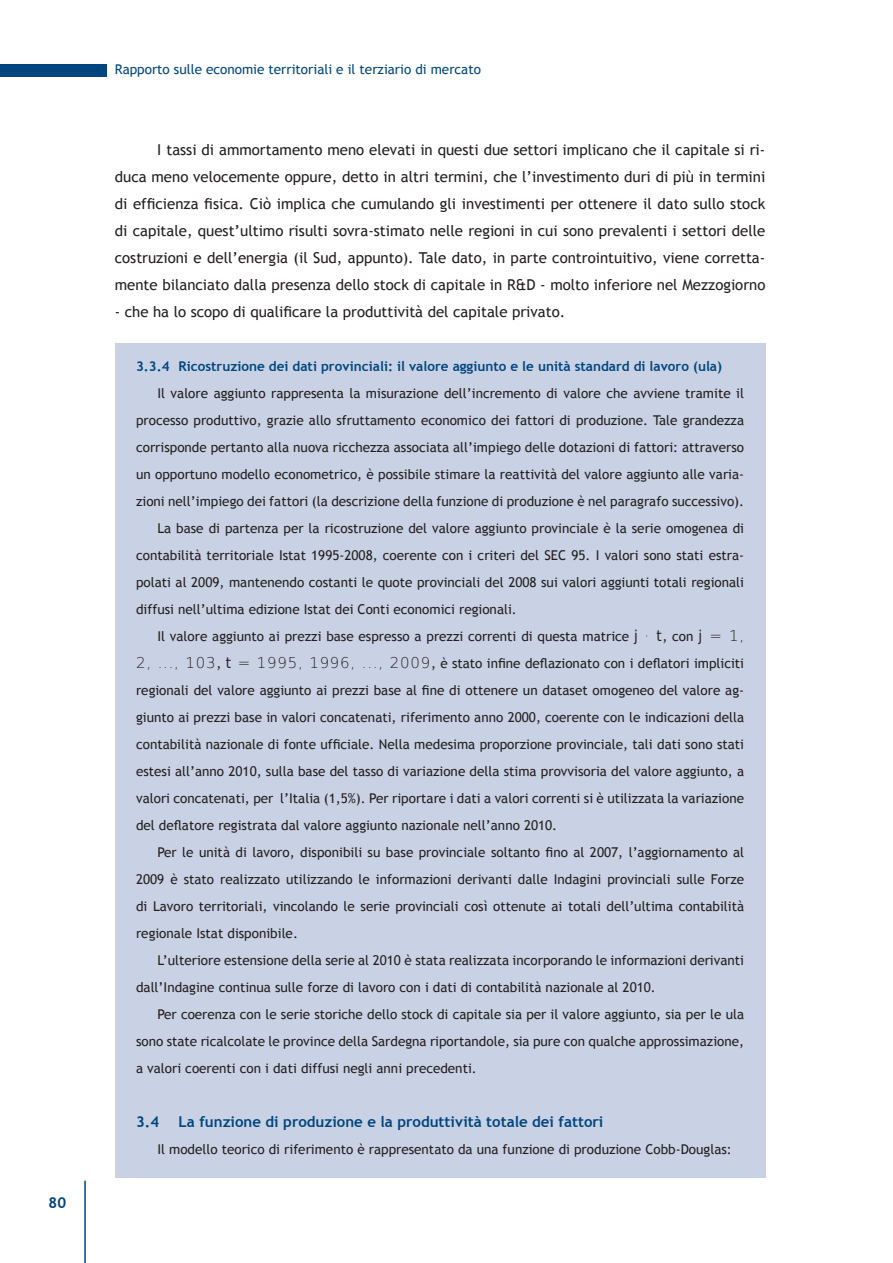
<style>
.page{position:relative;width:893px;height:1263px;background:#fff}
.page>*{position:absolute;margin:0;border:0;box-sizing:border-box;transform-origin:0 0}
.t1{font:15px/27px "Trebuchet MS";color:#231f20;text-align:justify}
.t2{font:700 15px "Trebuchet MS";color:#00467e}
.t3{font:13.5px "Trebuchet MS";color:#231f20}
.t4{font:700 13.5px "Trebuchet MS";color:#00467e}
.t5{font:13.5px "Trebuchet MS";color:#00467e}
.s1{font-family:"DejaVu Sans Condensed";font-size:15px}
.s2{font-family:"DejaVu Sans";font-weight:200;font-size:15px}
</style>
<div class="page">
<hr style="left:84px;top:1181px;width:2px;height:82px;background:#00467e">
<div style="left:0;top:64px;width:106px;height:13px;background:#00467e"></div>
<div style="left:115px;top:344px;width:650px;height:834px;background:#c9d2e4"></div>
<p class="t2" style="left:49px;top:1193px;width:19px">80</p>
<p class="t5" style="left:115px;top:61px;width:368px">Rapporto sulle economie territoriali e il terziario di mercato</p>
<p class="t1" style="left:115px;top:136px;width:652px;text-indent:43px">I tassi di ammortamento meno elevati in questi due settori implicano che il capitale si ri&shy;duca meno velocemente oppure, detto in altri termini, che l’investimento duri di più in termini di efficienza fisica. Ciò implica che cumulando gli investimenti per ottenere il dato sullo stock di capitale, quest’ultimo risulti sovra-stimato nelle regioni in cui sono prevalenti i settori delle costruzioni e dell’energia (il Sud, appunto). Tale dato, in parte controintuitivo, viene corretta&shy;mente bilanciato dalla presenza dello stock di capitale in R&amp;D - molto inferiore nel Mezzogiorno</p>
<p class="t1" style="left:115px;top:298px;width:452px">- che ha lo scopo di qualificare la produttività del capitale privato.</p>
<p class="t4" style="left:136px;top:358px;width:588px">3.3.4 Ricostruzione dei dati provinciali: il valore aggiunto e le unità standard di lavoro (ula)</p>
<p class="t3" style="left:157px;top:385px;width:588px">Il valore aggiunto rappresenta la misurazione dell’incremento di valore che avviene tramite il</p>
<p class="t3" style="left:136px;top:412px;width:610px">processo produttivo, grazie allo sfruttamento economico dei fattori di produzione. Tale grandezza</p>
<p class="t3" style="left:136px;top:439px;width:610px">corrisponde pertanto alla nuova ricchezza associata all’impiego delle dotazioni di fattori: attraverso</p>
<p class="t3" style="left:136px;top:466px;width:610px">un opportuno modello econometrico, è possibile stimare la reattività del valore aggiunto alle varia-</p>
<p class="t3" style="left:136px;top:493px;width:610px">zioni nell’impiego dei fattori (la descrizione della funzione di produzione è nel paragrafo successivo).</p>
<p class="t3" style="left:157px;top:520px;width:588px">La base di partenza per la ricostruzione del valore aggiunto provinciale è la serie omogenea di</p>
<p class="t3" style="left:136px;top:547px;width:610px">contabilità territoriale Istat 1995-2008, coerente con i criteri del SEC 95. I valori sono stati estra-</p>
<p class="t3" style="left:136px;top:574px;width:609px">polati al 2009, mantenendo costanti le quote provinciali del 2008 sui valori aggiunti totali regionali</p>
<p class="t3" style="left:136px;top:601px;width:382px">diffusi nell’ultima edizione Istat dei Conti economici regionali.</p>
<p class="t3" style="left:157px;top:628px;width:588px">Il valore aggiunto ai prezzi base espresso a prezzi correnti di questa matrice <span class="s1">j</span> <span class="s2">·</span> <span class="s1">t</span>, con <span class="s1">j</span> <span class="s2">= 1,</span></p>
<p class="t3" style="left:136px;top:655px;width:610px"><span class="s2">2, ..., 103</span>, <span class="s1">t</span> <span class="s2">= 1995, 1996, ..., 2009</span>, è stato infine deflazionato con i deflatori impliciti</p>
<p class="t3" style="left:136px;top:682px;width:610px">regionali del valore aggiunto ai prezzi base al fine di ottenere un dataset omogeneo del valore ag-</p>
<p class="t3" style="left:136px;top:709px;width:609px">giunto ai prezzi base in valori concatenati, riferimento anno 2000, coerente con le indicazioni della</p>
<p class="t3" style="left:136px;top:736px;width:609px">contabilità nazionale di fonte ufficiale. Nella medesima proporzione provinciale, tali dati sono stati</p>
<p class="t3" style="left:136px;top:763px;width:609px">estesi all’anno 2010, sulla base del tasso di variazione della stima provvisoria del valore aggiunto, a</p>
<p class="t3" style="left:136px;top:790px;width:609px">valori concatenati, per l’Italia (1,5%). Per riportare i dati a valori correnti si è utilizzata la variazione</p>
<p class="t3" style="left:136px;top:817px;width:423px">del deflatore registrata dal valore aggiunto nazionale nell’anno 2010.</p>
<p class="t3" style="left:157px;top:844px;width:588px">Per le unità di lavoro, disponibili su base provinciale soltanto fino al 2007, l’aggiornamento al</p>
<p class="t3" style="left:136px;top:871px;width:610px">2009 è stato realizzato utilizzando le informazioni derivanti dalle Indagini provinciali sulle Forze</p>
<p class="t3" style="left:136px;top:898px;width:609px">di Lavoro territoriali, vincolando le serie provinciali così ottenute ai totali dell’ultima contabilità</p>
<p class="t3" style="left:136px;top:925px;width:163px">regionale Istat disponibile.</p>
<p class="t3" style="left:157px;top:952px;width:588px">L’ulteriore estensione della serie al 2010 è stata realizzata incorporando le informazioni derivanti</p>
<p class="t3" style="left:136px;top:979px;width:521px">dall’Indagine continua sulle forze di lavoro con i dati di contabilità nazionale al 2010.</p>
<p class="t3" style="left:157px;top:1006px;width:588px">Per coerenza con le serie storiche dello stock di capitale sia per il valore aggiunto, sia per le ula</p>
<p class="t3" style="left:136px;top:1033px;width:610px">sono state ricalcolate le province della Sardegna riportandole, sia pure con qualche approssimazione,</p>
<p class="t3" style="left:136px;top:1060px;width:342px">a valori coerenti con i dati diffusi negli anni precedenti.</p>
<p class="t2" style="left:136px;top:1112px;width:25px">3.4</p>
<p class="t2" style="left:179px;top:1112px;width:426px">La funzione di produzione e la produttività totale dei fattori</p>
<p class="t3" style="left:157px;top:1141px;width:576px">Il modello teorico di riferimento è rappresentato da una funzione di produzione Cobb-Douglas:</p>
</div>
